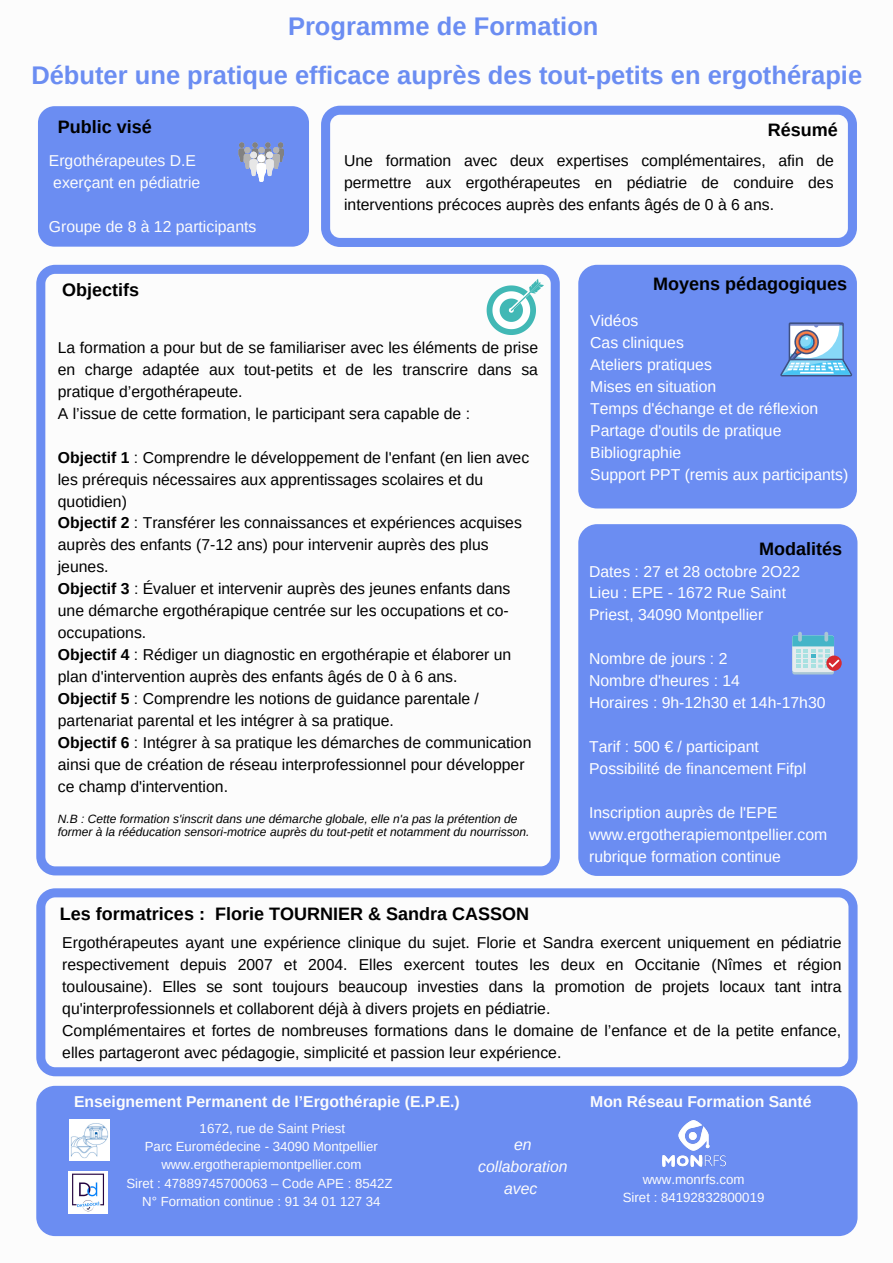
<style>
.page{position:relative;width:893px;height:1263px;background:#fff}
.page>*{position:absolute;margin:0;border:0;box-sizing:border-box;transform-origin:0 0}
.t1{font:700 25.5px "Arimo";color:#6b8df2}
.t2{font:700 18px "Arimo";color:#000}
.t3{font:15.75px/22px "Arimo";color:#000}
.t4{font:15.75px/22px "Arimo";color:#fff}
.t5{font:700 15.75px "Arimo";color:#fcfcfc}
.t6{font:15.75px/22px "Arimo";color:#fcfcfc}
.t7{font:italic 15.75px/22px "Arimo";color:#fcfcfc;text-align:center}
.t8{font:13.27px "Arimo";color:#fcfcfc}
.t9{font:13.2px "Arimo";color:#fcfcfc}
.t10{font:italic 12px/13px "Arimo";color:#000}
.s1{font-weight:700}
</style>
<div class="page">
<svg style="left:321px;top:106px;width:536px;height:141px"></svg>
<div style="left:578px;top:265px;width:279px;height:243px;background:#6b8df2;border-radius:19px"></div>
<svg style="left:36px;top:265px;width:524px;height:610px"></svg>
<svg style="left:780px;top:322px;width:72px;height:54px"></svg>
<svg style="left:486px;top:279px;width:58px;height:56px"></svg>
<div style="left:38px;top:106px;width:271px;height:141px;background:#6b8df2"></div>
<div style="left:257px;top:155px;width:8px;height:7px;background:#fff;border-radius:50%"></div>
<div style="left:36px;top:1086px;width:821px;height:150px;background:#6b8df2;border-radius:19px"></div>
<img style="left:662px;top:1120px;width:63px;height:46px">
<img style="left:68px;top:1171px;width:40px;height:43px">
<div style="left:578px;top:524px;width:279px;height:352px;background:#6b8df2;border-radius:19px"></div>
<svg style="left:36px;top:888px;width:821px;height:188px"></svg>
<img style="left:70px;top:1119px;width:39px;height:42px">
<div style="left:792px;top:638px;width:42px;height:36px;background:#aac7d4;border-radius:2px"></div>
<div style="left:792px;top:635px;width:42px;height:37px;background:#e6ecee;border-radius:2px"></div>
<svg style="left:826px;top:655px;width:15px;height:16px"></svg>
<svg style="left:792px;top:632px;width:49px;height:37px"></svg>
<p class="t1" style="left:288px;top:12px;width:312px">Programme de Formation</p>
<p class="t1" style="left:31px;top:61px;width:832px">Débuter une pratique efficace auprès des tout-petits en ergothérapie</p>
<p class="t2" style="left:768px;top:119px;width:72px">Résumé</p>
<p class="t2" style="left:58px;top:117px;width:95px">Public visé</p>
<p class="t6" style="left:49px;top:150px;width:153px">Ergothérapeutes D.E exerçant en pédiatrie</p>
<p class="t6" style="left:49px;top:216px;width:209px">Groupe de 8 à 12 participants</p>
<p class="t3" style="left:344px;top:150px;width:491px;text-align:justify">Une formation avec deux expertises complémentaires, afin de permettre aux ergothérapeutes en pédiatrie de conduire des interventions précoces auprès des enfants âgés de 0 à 6 ans.</p>
<p class="t2" style="left:62px;top:279px;width:78px">Objectifs</p>
<p class="t3" style="left:58px;top:336px;width:482px;text-align:justify">La formation a pour but de se familiariser avec les éléments de prise en charge adaptée aux tout-petits et de les transcrire dans sa pratique d’ergothérapeute.</p>
<p class="t3" style="left:58px;top:402px;width:414px">A l’issue de cette formation, le participant sera capable de :</p>
<p class="t3" style="left:58px;top:446px;width:473px"><span class="s1">Objectif 1</span> : Comprendre le développement de l'enfant (en lien avec les prérequis nécessaires aux apprentissages scolaires et du quotidien)</p>
<p class="t3" style="left:58px;top:512px;width:465px"><span class="s1">Objectif 2</span> : Transférer les connaissances et expériences acquises auprès des enfants (7-12 ans) pour intervenir auprès des plus jeunes.</p>
<p class="t3" style="left:58px;top:578px;width:454px;text-align:justify"><span class="s1">Objectif 3</span> : Évaluer et intervenir auprès des jeunes enfants dans une démarche ergothérapique centrée sur les occupations et co&shy;occupations.</p>
<p class="t3" style="left:58px;top:644px;width:455px"><span class="s1">Objectif 4</span> : Rédiger un diagnostic en ergothérapie et élaborer un plan d'intervention auprès des enfants âgés de 0 à 6 ans.</p>
<p class="t3" style="left:58px;top:688px;width:423px"><span class="s1">Objectif 5</span> : Comprendre les notions de guidance parentale / partenariat parental et les intégrer à sa pratique.</p>
<p class="t3" style="left:58px;top:731px;width:475px"><span class="s1">Objectif 6</span> : Intégrer à sa pratique les démarches de communication ainsi que de création de réseau interprofessionnel pour développer ce champ d'intervention.</p>
<p class="t10" style="left:58px;top:813px;width:473px">N.B : Cette formation s'inscrit dans une démarche globale, elle n'a pas la prétention de former à la rééducation sensori-motrice auprès du tout-petit et notamment du nourrisson.</p>
<p class="t2" style="left:653px;top:274px;width:195px">Moyens pédagogiques</p>
<p class="t4" style="left:590px;top:309px;width:50px">Vidéos</p>
<p class="t4" style="left:590px;top:331px;width:95px">Cas cliniques</p>
<p class="t4" style="left:590px;top:353px;width:123px">Ateliers pratiques</p>
<p class="t4" style="left:590px;top:375px;width:128px">Mises en situation</p>
<p class="t4" style="left:590px;top:397px;width:229px">Temps d'échange et de réflexion</p>
<p class="t4" style="left:590px;top:419px;width:193px">Partage d'outils de pratique</p>
<p class="t4" style="left:590px;top:441px;width:93px">Bibliographie</p>
<p class="t4" style="left:590px;top:463px;width:260px">Support PPT (remis aux participants)</p>
<p class="t2" style="left:759px;top:538px;width:84px">Modalités</p>
<p class="t4" style="left:589px;top:560px;width:212px">Dates : 27 et 28 octobre 2O22</p>
<p class="t4" style="left:589px;top:582px;width:198px">Lieu : EPE - 1672 Rue Saint<br>Priest, 34090 Montpellier</p>
<p class="t4" style="left:589px;top:648px;width:140px">Nombre de jours : 2</p>
<p class="t4" style="left:589px;top:670px;width:152px">Nombre d'heures : 14</p>
<p class="t4" style="left:589px;top:692px;width:238px">Horaires : 9h-12h30 et 14h-17h30</p>
<p class="t4" style="left:589px;top:736px;width:171px">Tarif : 500 € / participant</p>
<p class="t4" style="left:589px;top:757px;width:219px">Possibilité de financement Fifpl</p>
<p class="t4" style="left:589px;top:801px;width:240px">Inscription auprès de l'EPE www.ergotherapiemontpellier.com rubrique formation continue</p>
<p class="t2" style="left:60px;top:903px;width:470px">Les formatrices : Florie TOURNIER &amp; Sandra CASSON</p>
<p class="t3" style="left:62px;top:931px;width:780px;text-align:justify">Ergothérapeutes ayant une expérience clinique du sujet. Florie et Sandra exercent uniquement en pédiatrie respectivement depuis 2007 et 2004. Elles exercent toutes les deux en Occitanie (Nîmes et région toulousaine). Elles se sont toujours beaucoup investies dans la promotion de projets locaux tant intra qu'interprofessionnels et collaborent déjà à divers projets en pédiatrie.</p>
<p class="t3" style="left:62px;top:1019px;width:780px">Complémentaires et fortes de nombreuses formations dans le domaine de l’enfance et de la petite enfance, elles partageront avec pédagogie, simplicité et passion leur expérience.</p>
<p class="t5" style="left:74px;top:1093px;width:387px">Enseignement Permanent de l’Ergothérapie (E.P.E.)</p>
<p class="t9" style="left:200px;top:1121px;width:147px">1672, rue de Saint Priest</p>
<p class="t9" style="left:145px;top:1139px;width:234px">Parc Euromédecine - 34090 Montpellier</p>
<p class="t9" style="left:161px;top:1157px;width:201px">www.ergotherapiemontpellier.com</p>
<p class="t9" style="left:126px;top:1175px;width:268px">Siret : 47889745700063 – Code APE : 8542Z</p>
<p class="t9" style="left:142px;top:1194px;width:240px">N° Formation continue : 91 34 01 127 34</p>
<p class="t7" style="left:478px;top:1133px;width:91px">en collaboration avec</p>
<p class="t5" style="left:590px;top:1093px;width:223px">Mon Réseau Formation Santé</p>
<p class="t8" style="left:642px;top:1172px;width:103px">www.monrfs.com</p>
<p class="t8" style="left:623px;top:1190px;width:143px">Siret : 84192832800019</p>
</div>
